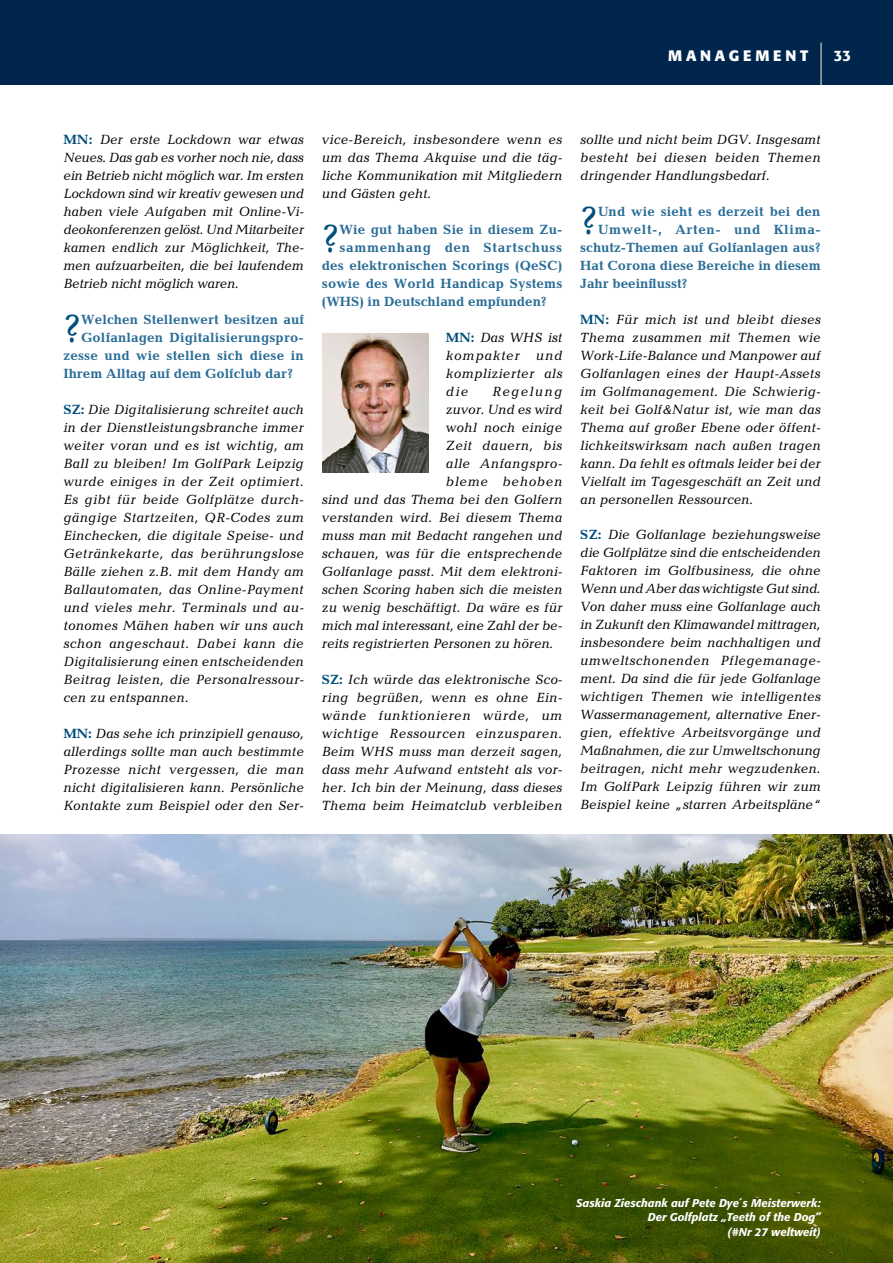
<style>
.page{position:relative;width:893px;height:1263px;background:#fff}
.page>*{position:absolute;margin:0;border:0;box-sizing:border-box;transform-origin:0 0}
.t1{font:39.9px "Candida";color:#004e7c}
.t2{font:700 15px "Formata";letter-spacing:.25em;color:#fff}
.t3{font:500 15px "Formata";color:#fff}
.t4{font:italic 13.5px/18px "Candida";letter-spacing:.005em;color:#000;text-align:justify}
.t5{font:700 13.5px "Candida";letter-spacing:.01em;color:#2a6d96}
.t6{font:700 13.5px "Candida";letter-spacing:.05em;color:#2a6d96}
.t7{font:italic 13.5px "Candida";letter-spacing:.025em;color:#000}
.t8{font:italic 13.5px "Candida";letter-spacing:.03em;color:#000}
.t9{font:italic 13.5px "Candida";letter-spacing:.05em;color:#000}
.t10{font:italic 13.5px "Candida";letter-spacing:.1em;color:#000}
.t11{font:italic 500 11.25px/14.4px "Formata";color:#fff;text-align:right}
.s1{font-weight:700;font-style:normal;color:#004e7c}
</style>
<div class="page">
<div style="left:0;top:0;width:893px;height:85px;background:#00264e"></div>
<hr style="left:821px;top:43px;width:1px;height:42px;background:#fff">
<img style="left:322px;top:333px;width:107px;height:139px">
<img style="left:0;top:834px;width:893px;height:429px">
<p class="t2" style="left:668px;top:46px;width:142px">MANAGEMENT</p>
<p class="t3" style="left:834px;top:46px;width:19px">33</p>
<p class="t4" style="left:63px;top:130px;width:242px"><span class="s1">MN:</span> Der erste Lockdown war etwas Neues. Das gab es vorher noch nie, dass ein Betrieb nicht möglich war. Im ersten Lockdown sind wir kreativ gewesen und haben viele Aufgaben mit Online-Vi&shy;deokonferenzen gelöst. Und Mitarbeiter kamen endlich zur Möglichkeit, The&shy;men aufzuarbeiten, die bei laufendem Betrieb nicht möglich waren.</p>
<h1 class="t1" style="left:63px;top:306px;width:19px">?</h1>
<p class="t5" style="left:81px;top:312px;width:224px">Welchen Stellenwert besitzen auf</p>
<p class="t5" style="left:81px;top:330px;width:224px">Golfanlagen Digitalisierungspro-</p>
<p class="t5" style="left:63px;top:348px;width:242px">zesse und wie stellen sich diese in</p>
<p class="t5" style="left:63px;top:366px;width:231px">Ihrem Alltag auf dem Golfclub dar?</p>
<p class="t4" style="left:63px;top:400px;width:242px"><span class="s1">SZ:</span> Die Digitalisierung schreitet auch in der Dienstleistungsbranche immer weiter voran und es ist wichtig, am Ball zu bleiben! Im GolfPark Leipzig wurde einiges in der Zeit optimiert.<br>Es gibt für beide Golfplätze durch&shy;gängige Startzeiten, QR-Codes zum Einchecken, die digitale Speise- und Getränkekarte, das berührungslose Bälle ziehen z.B. mit dem Handy am Ballautomaten, das Online-Payment und vieles mehr. Terminals und au&shy;tonomes Mähen haben wir uns auch schon angeschaut. Dabei kann die Digitalisierung einen entscheidenden Beitrag leisten, die Personalressour&shy;cen zu entspannen.</p>
<p class="t4" style="left:63px;top:724px;width:242px"><span class="s1">MN:</span> Das sehe ich prinzipiell genauso, allerdings sollte man auch bestimmte Prozesse nicht vergessen, die man nicht digitalisieren kann. Persönliche Kontakte zum Beispiel oder den Ser-</p>
<p class="t4" style="left:322px;top:130px;width:242px">vice-Bereich, insbesondere wenn es um das Thema Akquise und die täg&shy;liche Kommunikation mit Mitgliedern und Gästen geht.</p>
<h1 class="t1" style="left:322px;top:216px;width:19px">?</h1>
<p class="t5" style="left:340px;top:222px;width:224px">Wie gut haben Sie in diesem Zu-</p>
<p class="t6" style="left:340px;top:240px;width:224px">sammenhang den Startschuss</p>
<p class="t5" style="left:322px;top:258px;width:242px">des elektronischen Scorings (QeSC)</p>
<p class="t5" style="left:322px;top:276px;width:242px">sowie des World Handicap Systems</p>
<p class="t5" style="left:322px;top:294px;width:227px">(WHS) in Deutschland empfunden?</p>
<p class="t4" style="left:446px;top:328px;width:118px"><span class="s1">MN:</span> Das WHS ist kompakter und komplizierter als die</p>
<p class="t10" style="left:492px;top:384px;width:72px">Regelung</p>
<p class="t4" style="left:446px;top:400px;width:118px">zuvor. Und es wird</p>
<p class="t4" style="left:446px;top:418px;width:118px">wohl noch einige</p>
<p class="t8" style="left:446px;top:438px;width:118px">Zeit dauern, bis</p>
<p class="t7" style="left:446px;top:456px;width:118px">alle Anfangspro-</p>
<p class="t9" style="left:446px;top:474px;width:118px">bleme behoben</p>
<p class="t4" style="left:322px;top:490px;width:242px">sind und das Thema bei den Golfern</p>
<p class="t4" style="left:322px;top:508px;width:242px">verstanden wird. Bei diesem Thema</p>
<p class="t4" style="left:322px;top:526px;width:242px">muss man mit Bedacht rangehen und</p>
<p class="t4" style="left:322px;top:544px;width:242px">schauen, was für die entsprechende</p>
<p class="t4" style="left:322px;top:562px;width:242px">Golfanlage passt. Mit dem elektroni-</p>
<p class="t4" style="left:322px;top:580px;width:242px">schen Scoring haben sich die meisten</p>
<p class="t4" style="left:322px;top:598px;width:242px">zu wenig beschäftigt. Da wäre es für</p>
<p class="t4" style="left:322px;top:616px;width:242px">mich mal interessant, eine Zahl der be-</p>
<p class="t4" style="left:322px;top:634px;width:233px">reits registrierten Personen zu hören.</p>
<p class="t4" style="left:322px;top:670px;width:242px"><span class="s1">SZ:</span> Ich würde das elektronische Sco&shy;ring begrüßen, wenn es ohne Ein&shy;wände funktionieren würde, um wichtige Ressourcen einzusparen.<br>Beim WHS muss man derzeit sagen, dass mehr Aufwand entsteht als vor&shy;her. Ich bin der Meinung, dass dieses Thema beim Heimatclub verbleiben</p>
<p class="t4" style="left:580px;top:130px;width:242px">sollte und nicht beim DGV. Insgesamt besteht bei diesen beiden Themen dringender Handlungsbedarf.</p>
<h1 class="t1" style="left:580px;top:198px;width:19px">?</h1>
<p class="t5" style="left:598px;top:204px;width:224px">Und wie sieht es derzeit bei den</p>
<p class="t6" style="left:598px;top:222px;width:224px">Umwelt-, Arten- und Klima-</p>
<p class="t5" style="left:580px;top:240px;width:242px">schutz-Themen auf Golfanlagen aus?</p>
<p class="t5" style="left:580px;top:258px;width:242px">Hat Corona diese Bereiche in diesem</p>
<p class="t5" style="left:580px;top:276px;width:109px">Jahr beeinflusst?</p>
<p class="t4" style="left:580px;top:310px;width:242px"><span class="s1">MN:</span> Für mich ist und bleibt dieses Thema zusammen mit Themen wie Work-Life-Balance und Manpower auf Golfanlagen eines der Haupt-Assets im Golfmanagement. Die Schwierig&shy;keit bei Golf&amp;Natur ist, wie man das Thema auf großer Ebene oder öffent&shy;lichkeitswirksam nach außen tragen kann. Da fehlt es oftmals leider bei der Vielfalt im Tagesgeschäft an Zeit und an personellen Ressourcen.</p>
<p class="t4" style="left:580px;top:526px;width:242px"><span class="s1">SZ:</span> Die Golfanlage beziehungsweise die Golfplätze sind die entscheidenden Faktoren im Golfbusiness, die ohne Wenn und Aber das wichtigste Gut sind.<br>Von daher muss eine Golfanlage auch in Zukunft den Klimawandel mittragen, insbesondere beim nachhaltigen und umweltschonenden Pflegemanage&shy;ment. Da sind die für jede Golfanlage wichtigen Themen wie intelligentes Wassermanagement, alternative Ener&shy;gien, effektive Arbeitsvorgänge und Maßnahmen, die zur Umweltschonung beitragen, nicht mehr wegzudenken.<br>Im GolfPark Leipzig führen wir zum Beispiel keine „starren Arbeitspläne“</p>
<p class="t11" style="left:576px;top:1196px;width:246px">Saskia Zieschank auf Pete Dye´s Meisterwerk:<br>Der Golfplatz „Teeth of the Dog”<br>(#Nr 27 weltweit)</p>
</div>
